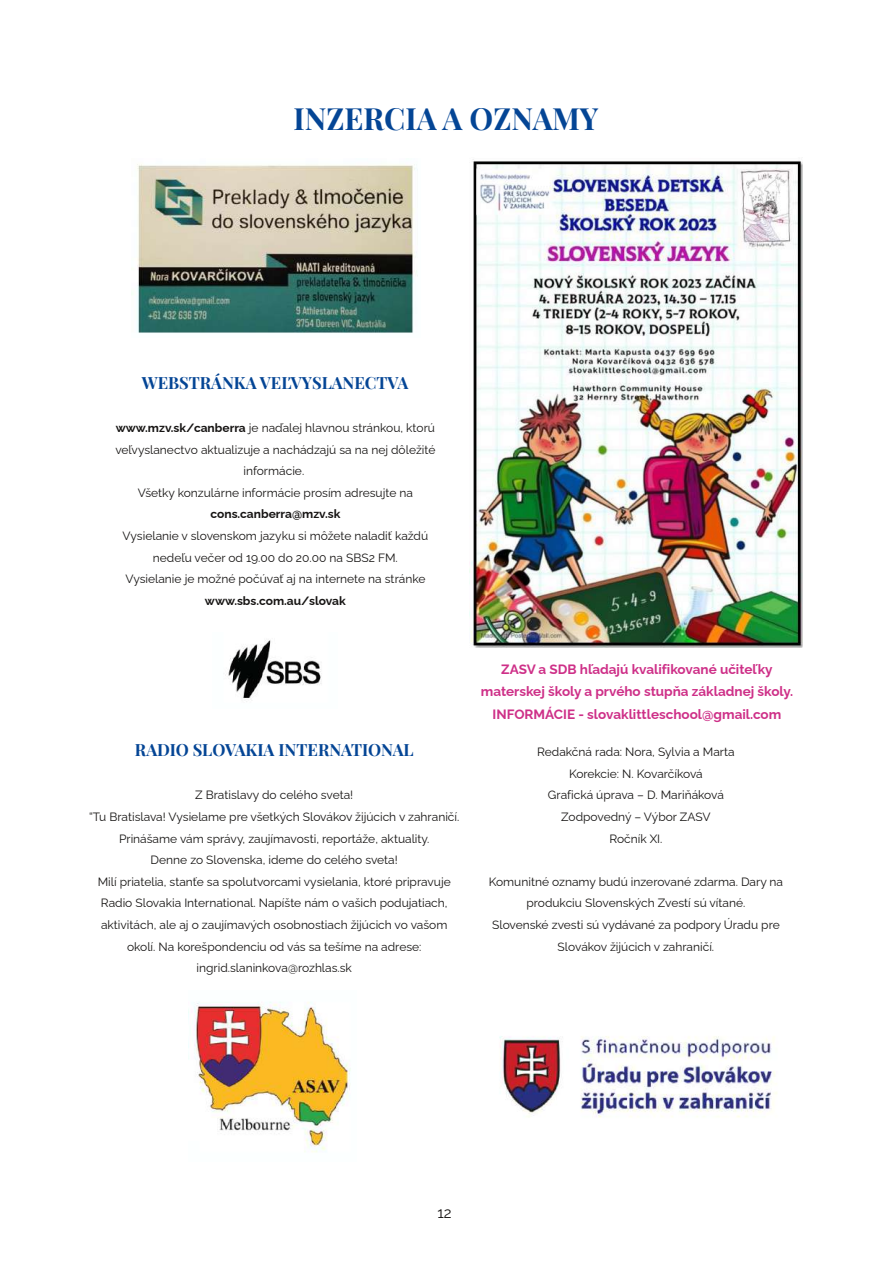
<style>
.page{position:relative;width:893px;height:1263px;background:#fff}
.page>*{position:absolute;margin:0;border:0;box-sizing:border-box;transform-origin:0 0}
.t1{font:700 30px "Playfair Display";color:#044595}
.t2{font:700 16.5px "Playfair Display";color:#044595}
.t3{font:15px "Raleway";color:#161413}
.t4{font:700 13.5px/22.5px "Raleway";color:#ce3088;text-align:center}
.t5{font:12px/21.6px "Raleway";color:#161413;text-align:center}
.t6{font:700 12px "Raleway";color:#161413}
.s1{font-weight:700}
</style>
<div class="page">
<img style="left:194px;top:1001px;width:157px;height:151px">
<img style="left:228px;top:640px;width:94px;height:62px">
<img style="left:499px;top:1036px;width:278px;height:82px">
<img style="left:131px;top:164px;width:287px;height:169px">
<img style="left:470px;top:159px;width:333px;height:488px">
<h1 class="t1" style="left:294px;top:97px;width:307px">INZERCIA A OZNAMY</h1>
<h2 class="t2" style="left:142px;top:371px;width:268px">WEBSTRÁNKA VEĽVYSLANECTVA</h2>
<p class="t5" style="left:115px;top:417px;width:322px"><span class="s1">www.mzv.sk/canberra</span> je naďalej hlavnou stránkou, ktorú veľvyslanectvo aktualizuje a nachádzajú sa na nej dôležité informácie.<br>Všetky konzulárne informácie prosím adresujte na</p>
<p class="t6" style="left:210px;top:507px;width:131px">cons.canberra@mzv.sk</p>
<p class="t5" style="left:123px;top:525px;width:307px">Vysielanie v slovenskom jazyku si môžete naladiť každú nedeľu večer od 19.00 do 20.00 na SBS2 FM.<br>Vysielanie je možné počúvať aj na internete na stránke</p>
<p class="t6" style="left:205px;top:594px;width:142px">www.sbs.com.au/slovak</p>
<h2 class="t2" style="left:135px;top:738px;width:280px">RADIO SLOVAKIA INTERNATIONAL</h2>
<p class="t5" style="left:89px;top:784px;width:372px">Z Bratislavy do celého sveta!<br>“Tu Bratislava! Vysielame pre všetkých Slovákov žijúcich v zahraničí.<br>Prinášame vám správy, zaujímavosti, reportáže, aktuality.<br>Denne zo Slovenska, ideme do celého sveta!<br>Milí priatelia, stanťe sa spolutvorcami vysielania, ktoré pripravuje Radio Slovakia International. Napíšte nám o vašich podujatiach, aktivitách, ale aj o zaujímavých osobnostiach žijúcich vo vašom okolí. Na korešpondenciu od vás sa tešíme na adrese: ingrid.slaninkova@rozhlas.sk</p>
<p class="t4" style="left:481px;top:658px;width:314px">ZASV a SDB hľadajú kvalifikované učiteľky materskej školy a prvého stupňa základnej školy.<br>INFORMÁCIE - slovaklittleschool@gmail.com</p>
<p class="t5" style="left:537px;top:741px;width:199px">Redakčná rada: Nora, Sylvia a Marta<br>Korekcie: N. Kovarčíková<br>Grafická úprava – D. Mariňáková<br>Zodpovedný – Výbor ZASV<br>Ročník XI.</p>
<p class="t5" style="left:489px;top:871px;width:296px">Komunitné oznamy budú inzerované zdarma. Dary na produkciu Slovenských Zvestí sú vítané.<br>Slovenské zvesti sú vydávané za podpory Úradu pre Slovákov žijúcich v zahraničí.</p>
<p class="t3" style="left:438px;top:1204px;width:16px">12</p>
</div>
